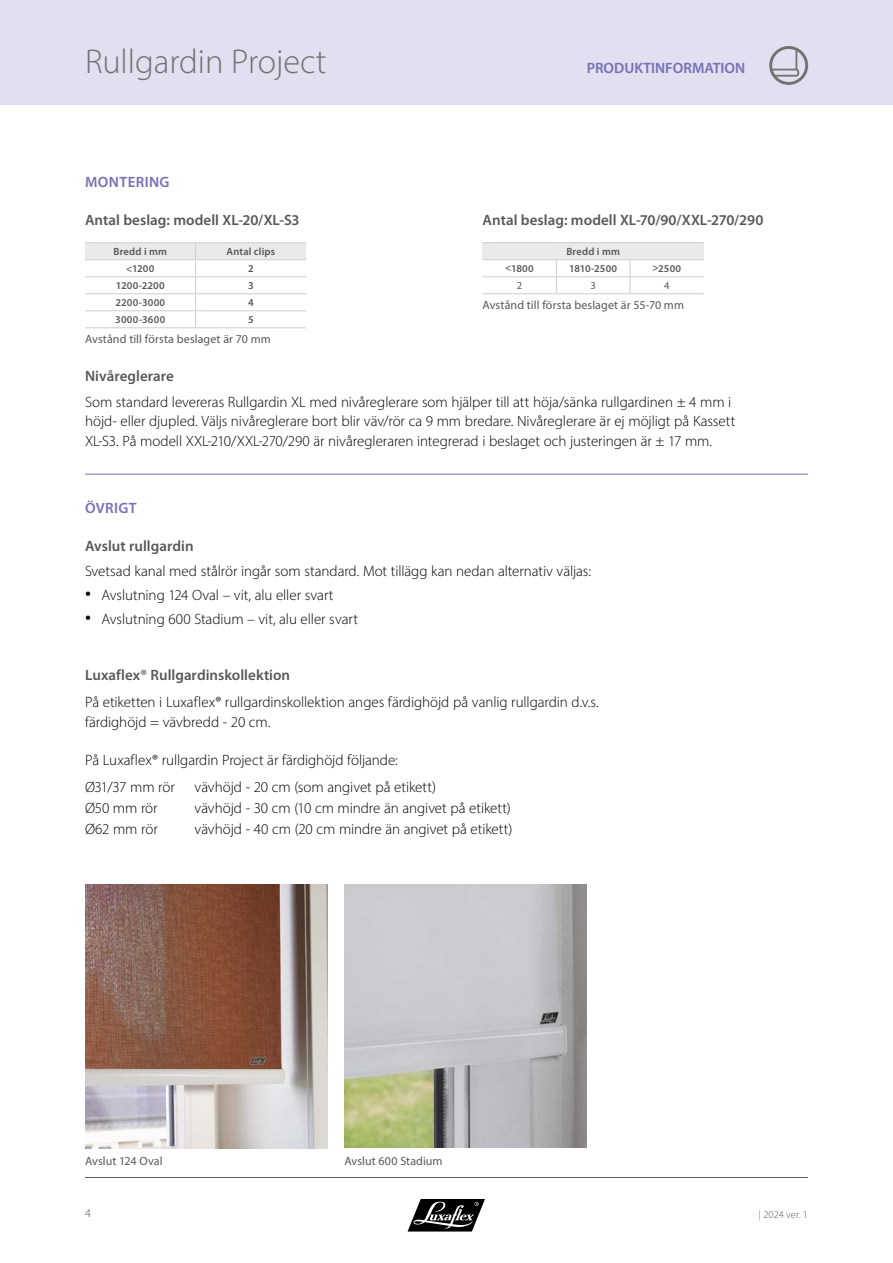
<style>
.page{position:relative;width:893px;height:1263px;background:#fff}
.page>*{position:absolute;margin:0;border:0;box-sizing:border-box;transform-origin:0 0}
.t1{font:300 34.5px "Myriad Pro";color:#757171}
.t2{font:300 15px/19.5px "Myriad Pro";letter-spacing:-.005em;color:#000}
.t3{font:600 15px "Myriad Pro";color:#585858}
.t4{font:600 15px "Myriad Pro";color:#7670b4}
.t5{font:600 15px "Myriad Pro";letter-spacing:.025em;color:#7670b4}
.t6{font:12px "Myriad Pro";letter-spacing:.005em;color:#585858}
.t7{font:300 12px "Myriad Pro";color:#585858}
.t8{font:600 10.5px "Myriad Pro";letter-spacing:.015em;color:#585858}
.t9{font:300 10.5px "Myriad Pro";color:#585858}
.t10{font:600 10.5px "Myriad Pro";letter-spacing:-.005em;color:#585858}
.t11{font:10.5px "Myriad Pro";color:#585858}
.s1{font-size:24px}
</style>
<div class="page">
<hr style="left:85px;top:1177px;width:723px;height:1px;background:#585858">
<div style="left:0;top:0;width:893px;height:105px;background:#e0e0f1"></div>
<svg style="left:408px;top:1199px;width:77px;height:32px"></svg>
<div style="left:769px;top:46px;width:39px;height:39px;border:3px solid #757171;border-radius:50%"></div>
<svg style="left:772px;top:48px;width:28px;height:30px"></svg>
<img style="left:85px;top:884px;width:242px;height:264px">
<img style="left:344px;top:884px;width:243px;height:263px">
<hr style="left:85px;top:474px;width:723px;height:1px;background:#7670b4">
<div style="left:483px;top:243px;width:221px;height:17px;background:#eaeaea"></div>
<hr style="left:483px;top:242px;width:73px;height:1px;background:#d0cdc8">
<hr style="left:556px;top:242px;width:74px;height:1px;background:#d0cdc8">
<hr style="left:630px;top:242px;width:74px;height:1px;background:#d0cdc8">
<hr style="left:483px;top:259px;width:73px;height:1px;background:#d0cdc8">
<hr style="left:556px;top:259px;width:74px;height:1px;background:#d0cdc8">
<hr style="left:630px;top:259px;width:74px;height:1px;background:#d0cdc8">
<hr style="left:483px;top:276px;width:73px;height:1px;background:#d0cdc8">
<hr style="left:556px;top:276px;width:74px;height:1px;background:#d0cdc8">
<svg style="left:556px;top:260px;width:1px;height:33px"></svg>
<hr style="left:630px;top:276px;width:74px;height:1px;background:#d0cdc8">
<svg style="left:630px;top:260px;width:1px;height:33px"></svg>
<hr style="left:483px;top:293px;width:73px;height:1px;background:#d0cdc8">
<hr style="left:556px;top:293px;width:74px;height:1px;background:#d0cdc8">
<hr style="left:630px;top:293px;width:74px;height:1px;background:#d0cdc8">
<hr style="left:85px;top:242px;width:111px;height:1px;background:#d0cdc8">
<hr style="left:196px;top:242px;width:110px;height:1px;background:#d0cdc8">
<svg style="left:85px;top:243px;width:221px;height:84px"></svg>
<hr style="left:85px;top:327px;width:111px;height:1px;background:#d0cdc8">
<hr style="left:196px;top:327px;width:110px;height:1px;background:#d0cdc8">
<h1 class="t1" style="left:85px;top:41px;width:243px">Rullgardin Project</h1>
<p class="t5" style="left:85px;top:173px;width:86px">MONTERING</p>
<p class="t4" style="left:587px;top:60px;width:160px">PRODUKTINFORMATION</p>
<p class="t3" style="left:85px;top:212px;width:216px">Antal beslag: modell XL-20/XL-S3</p>
<p class="t3" style="left:483px;top:212px;width:282px">Antal beslag: modell XL-70/90/XXL-270/290</p>
<p class="t8" style="left:114px;top:246px;width:55px">Bredd i mm</p>
<p class="t8" style="left:227px;top:246px;width:50px">Antal clips</p>
<p class="t8" style="left:126px;top:263px;width:30px">&lt;1200</p>
<p class="t8" style="left:248px;top:263px;width:7px">2</p>
<p class="t8" style="left:116px;top:280px;width:50px">1200-2200</p>
<p class="t8" style="left:248px;top:280px;width:7px">3</p>
<p class="t8" style="left:115px;top:297px;width:51px">2200-3000</p>
<p class="t8" style="left:248px;top:297px;width:7px">4</p>
<p class="t8" style="left:115px;top:314px;width:52px">3000-3600</p>
<p class="t8" style="left:248px;top:314px;width:7px">5</p>
<p class="t6" style="left:85px;top:331px;width:187px">Avstånd till första beslaget är 70 mm</p>
<p class="t8" style="left:566px;top:246px;width:55px">Bredd i mm</p>
<p class="t8" style="left:505px;top:263px;width:30px">&lt;1800</p>
<p class="t10" style="left:569px;top:263px;width:50px">1810-2500</p>
<p class="t8" style="left:652px;top:263px;width:30px">&gt;2500</p>
<p class="t11" style="left:517px;top:279px;width:7px">2</p>
<p class="t11" style="left:590px;top:279px;width:7px">3</p>
<p class="t11" style="left:664px;top:279px;width:7px">4</p>
<p class="t6" style="left:483px;top:297px;width:203px">Avstånd till första beslaget är 55-70 mm</p>
<p class="t3" style="left:85px;top:368px;width:90px">Nivåreglerare</p>
<p class="t2" style="left:85px;top:392px;width:652px">Som standard levereras Rullgardin XL med nivåreglerare som hjälper till att höja/sänka rullgardinen ± 4 mm i höjd- eller djupled. Väljs nivåreglerare bort blir väv/rör ca 9 mm bredare. Nivåreglerare är ej möjligt på Kassett<br>XL-S3. På modell XXL-210/XXL-270/290 är nivåregleraren integrerad i beslaget och justeringen är ± 17 mm.</p>
<p class="t4" style="left:85px;top:500px;width:53px">ÖVRIGT</p>
<p class="t3" style="left:85px;top:538px;width:110px">Avslut rullgardin</p>
<p class="t2" style="left:85px;top:561px;width:507px">Svetsad kanal med stålrör ingår som standard. Mot tillägg kan nedan alternativ väljas:</p>
<p class="t2" style="left:85px;top:585px;width:250px"><span class="s1">•</span> Avslutning 124 Oval – vit, alu eller svart</p>
<p class="t2" style="left:85px;top:609px;width:275px"><span class="s1">•</span> Avslutning 600 Stadium – vit, alu eller svart</p>
<p class="t3" style="left:85px;top:666px;width:207px">Luxaflex® Rullgardinskollektion</p>
<p class="t2" style="left:85px;top:692px;width:515px">På etiketten i Luxaflex® rullgardinskollektion anges färdighöjd på vanlig rullgardin d.v.s. färdighöjd = vävbredd - 20 cm.</p>
<p class="t2" style="left:85px;top:746px;width:314px;line-height:27.3px">På Luxaflex® rullgardin Project är färdighöjd följande:<br>Ø31/37 mm rör</p>
<p class="t2" style="left:195px;top:777px;width:243px">vävhöjd - 20 cm (som angivet på etikett)</p>
<p class="t2" style="left:85px;top:798px;width:74px">Ø50 mm rör</p>
<p class="t2" style="left:195px;top:798px;width:318px">vävhöjd - 30 cm (10 cm mindre än angivet på etikett)</p>
<p class="t2" style="left:85px;top:819px;width:74px">Ø62 mm rör</p>
<p class="t2" style="left:195px;top:819px;width:319px">vävhöjd - 40 cm (20 cm mindre än angivet på etikett)</p>
<p class="t6" style="left:85px;top:1153px;width:79px">Avslut 124 Oval</p>
<p class="t6" style="left:344px;top:1153px;width:100px">Avslut 600 Stadium</p>
<p class="t7" style="left:85px;top:1206px;width:7px">4</p>
<p class="t9" style="left:759px;top:1208px;width:50px">| 2024 ver. 1</p>
</div>
